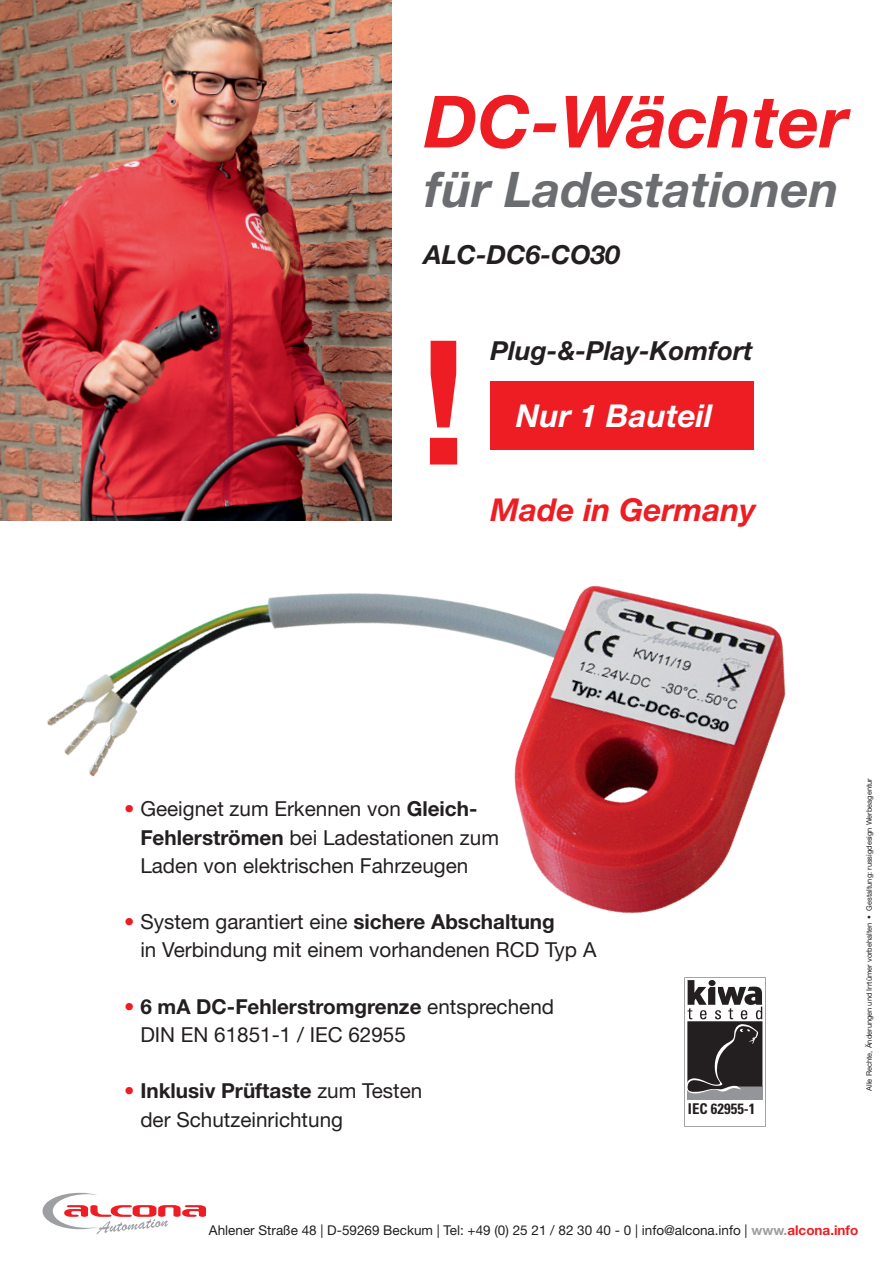
<style>
.page{position:relative;width:893px;height:1263px;background:#fff}
.page>*{position:absolute;margin:0;border:0;box-sizing:border-box;transform-origin:0 0}
.t1{font:700 173.25px "Helvetica Neue LT Std";color:#ee1d23}
.t2{font:italic 700 72px "Helvetica Neue LT Std";color:#ee1d23}
.t3{font:italic 700 49.05px "Helvetica Neue LT Std";color:#6c6d70}
.t4{font:italic 700 31.5px "Helvetica Neue LT Std";color:#ee1d23}
.t5{font:italic 700 31.5px "Helvetica Neue LT Std";color:#fff}
.t6{font:italic 700 26.25px "Helvetica Neue LT Std";color:#231f20}
.t7{font:20.7px/28.2px "Helvetica Neue LT Std";color:#231f20}
.t8{font:700 condensed 14.85px "Univers LT Pro";color:#231f20}
.t9{font:13.5px "Helvetica Neue LT Std";color:#231f20}
.t10{font:7.5px "Helvetica Neue LT Std";color:#231f20}
.s1{color:#ee1d23}
.s2{font-weight:700}
.s3{font-weight:700;color:#9d9fa2}
.s4{font-weight:700;color:#ee1d23}
</style>
<div class="page">
<img style="left:0;top:0;width:391px;height:521px">
<div style="left:491px;top:381px;width:263px;height:68px;background:#ee1d23"></div>
<img style="left:9px;top:386px;width:777px;height:639px">
<svg style="left:43px;top:1193px;width:163px;height:41px"></svg>
<svg style="left:685px;top:977px;width:86px;height:150px"></svg>
<h2 class="t2" style="left:424px;top:77px;width:425px">DC-Wächter</h2>
<h3 class="t3" style="left:424px;top:159px;width:416px">für Ladestationen</h3>
<p class="t6" style="left:424px;top:238px;width:198px">ALC-DC6-CO30</p>
<h1 class="t1" style="left:419px;top:296px;width:50px">!</h1>
<p class="t6" style="left:491px;top:334px;width:264px">Plug-&amp;-Play-Komfort</p>
<h3 class="t5" style="left:516px;top:396px;width:197px">Nur 1 Bauteil</h3>
<h3 class="t4" style="left:491px;top:490px;width:267px">Made in Germany</h3>
<p class="t7" style="left:140px;top:795px;width:360px;text-indent:-16px"><span class="s1">•</span> Geeignet zum Erkennen von <span class="s2">Gleich-<br>Fehlerströmen</span> bei Ladestationen zum<br>Laden von elektrischen Fahrzeugen</p>
<p class="t7" style="left:140px;top:907px;width:458px;text-indent:-16px"><span class="s1">•</span> System garantiert eine <span class="s2">sichere Abschaltung<br></span>in Verbindung mit einem vorhandenen RCD Typ A</p>
<p class="t7" style="left:140px;top:992px;width:415px;text-indent:-16px"><span class="s1">•</span> <span class="s2">6 mA DC-Fehlerstromgrenze</span> entsprechend<br>DIN EN 61851-1 / IEC 62955</p>
<p class="t7" style="left:140px;top:1077px;width:283px;text-indent:-16px"><span class="s1">•</span> <span class="s2">Inklusiv Prüftaste</span> zum Testen der Schutzeinrichtung</p>
<p class="t8" style="left:688px;top:1100px;width:69px">IEC 62955-1</p>
<p class="t10" style="left:865px;top:1091px;width:314px;rotate:-90deg">Alle Rechte, Änderungen und Irrtümer vorbehalten • Gestaltung: russigdesign Werbeagentur</p>
<p class="t9" style="left:209px;top:1222px;width:651px">Ahlener Straße 48 | D-59269 Beckum | Tel: +49 (0) 25 21 / 82 30 40 - 0 | info@alcona.info | <span class="s3">www.</span><span class="s4">alcona.info</span></p>
</div>
